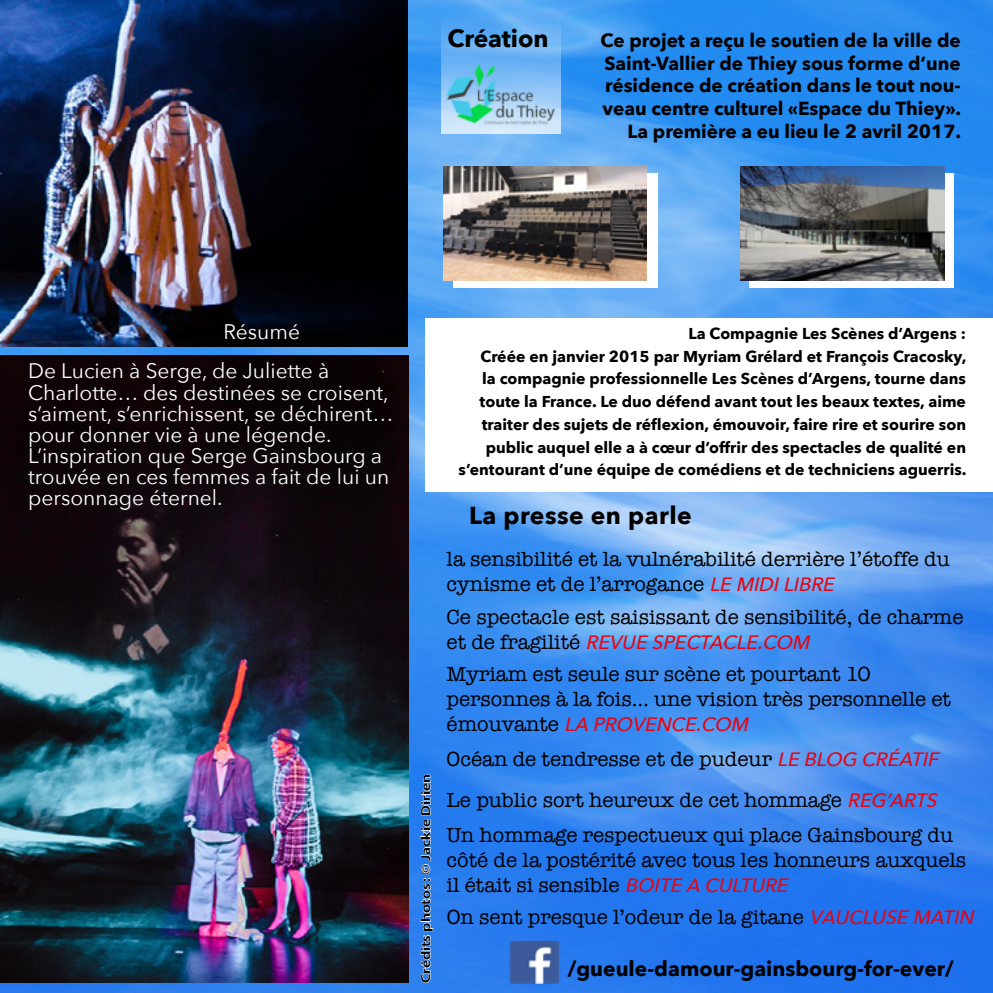
<style>
.page{position:relative;width:993px;height:993px;background:#fff}
.page>*{position:absolute;margin:0;border:0;box-sizing:border-box;transform-origin:0 0}
.t1{font:700 24.5px "Avenir Next";letter-spacing:.02em;color:#000}
.t2{font:700 24.5px "Avenir Next";color:#000}
.t3{font:21px/25.2px "American Typewriter";color:#000}
.t4{font:21px/21px "Avenir Next";color:#fff}
.t5{font:700 21px "Avenir Next";color:#000}
.t6{font:italic 500 19.25px "Avenir Next";color:#e30613}
.t7{font:700 18.9px/22.8px "Avenir Next";color:#000;text-align:right}
.t8{font:700 15.75px/22.8px "Avenir Next";color:#000;text-align:right}
.t9{font:600 13.12px "Myriad Pro";color:#000;scale:1.2 1}
.s1{font-family:"Avenir Next";font-weight:500;font-style:italic;font-size:19.25px;color:#e30613}
.s2{font-family:"American Typewriter";font-weight:400;font-style:normal;font-size:21px;color:#000}
</style>
<div class="page">
<img style="left:0;top:0;width:992px;height:992px">
<img style="left:0;top:0;width:408px;height:346px">
<svg style="left:420px;top:774px;width:13px;height:209px;background:#73aaf3"></svg>
<div style="left:453px;top:173px;width:204px;height:115px;background:#fff"></div>
<svg style="left:749px;top:173px;width:203px;height:115px"></svg>
<img style="left:443px;top:166px;width:203px;height:114px">
<img style="left:740px;top:166px;width:203px;height:114px">
<div style="left:425px;top:318px;width:567px;height:173px;background:#fff"></div>
<img style="left:509px;top:940px;width:49px;height:43px">
<img style="left:0;top:355px;width:408px;height:627px">
<img style="left:441px;top:15px;width:119px;height:119px">
<p class="t2" style="left:447px;top:17px;width:103px">Création</p>
<p class="t7" style="left:600px;top:29px;width:362px">Ce projet a reçu le soutien de la ville de Saint-Vallier de Thiey sous forme d’une résidence de création dans le tout nou&shy;veau centre culturel «Espace du Thiey».<br>La première a eu lieu le 2 avril 2017.</p>
<p class="t4" style="left:223px;top:320px;width:78px">Résumé</p>
<p class="t4" style="left:28px;top:359px;width:367px">De Lucien à Serge, de Juliette à Charlotte… des destinées se croisent, s’aiment, s’enrichissent, se déchirent… pour donner vie à une légende.<br>L’inspiration que Serge Gainsbourg a trouvée en ces femmes a fait de lui un personnage éternel.</p>
<p class="t9" style="left:417px;top:982px;width:175px;rotate:-90deg">Crédits photos : © Jackie Dirien</p>
<p class="t8" style="left:458px;top:321px;width:509px">La Compagnie Les Scènes d’Argens :<br>Créée en janvier 2015 par Myriam Grélard et François Cracosky,<br>la compagnie professionnelle Les Scènes d’Argens, tourne dans toute la France. Le duo défend avant tout les beaux textes, aime traiter des sujets de réflexion, émouvoir, faire rire et sourire son public auquel elle a à cœur d’offrir des spectacles de qualité en s’entourant d’une équipe de comédiens et de techniciens aguerris.</p>
<p class="t1" style="left:469px;top:493px;width:224px">La presse en parle</p>
<p class="t3" style="left:446px;top:545px;width:504px">la sensibilité et la vulnérabilité derrière l’étoffe du cynisme et de l’arrogance <span class="s1">LEMIDILIBRE</span></p>
<p class="t3" style="left:446px;top:603px;width:518px">Ce spectacle est saisissant de sensibilité, de charme</p>
<p class="t6" style="left:446px;top:626px;width:371px"><span class="s2">e t d e fr a gi l i t é</span> REVUESPECTACLE.COM</p>
<p class="t3" style="left:446px;top:660px;width:506px">Myriam est seule sur scène et pourtant 10 personnes à la fois… une vision très personnelle et</p>
<p class="t6" style="left:446px;top:708px;width:309px"><span class="s2">é m o uv ant e</span> LA PROVENCE.COM</p>
<p class="t3" style="left:446px;top:745px;width:499px">Océan de tendresse et de pudeur <span class="s1">LEBLOG CRÉATIF</span></p>
<p class="t3" style="left:446px;top:786px;width:498px">Le public sort heureux de cet hommage <span class="s1">REG’ARTS</span></p>
<p class="t3" style="left:446px;top:821px;width:521px">Un hommage respectueux qui place Gainsbourg du côté de la postérité avec tous les honneurs auxquels il était si sensible <span class="s1">BOITEA CULTURE</span></p>
<p class="t3" style="left:446px;top:903px;width:534px">On sent presque l’odeur de la gitane <span class="s1">VAUCLUSEMATIN</span></p>
<p class="t5" style="left:567px;top:949px;width:387px">/gueule-damour-gainsbourg-for-ever/</p>
</div>
